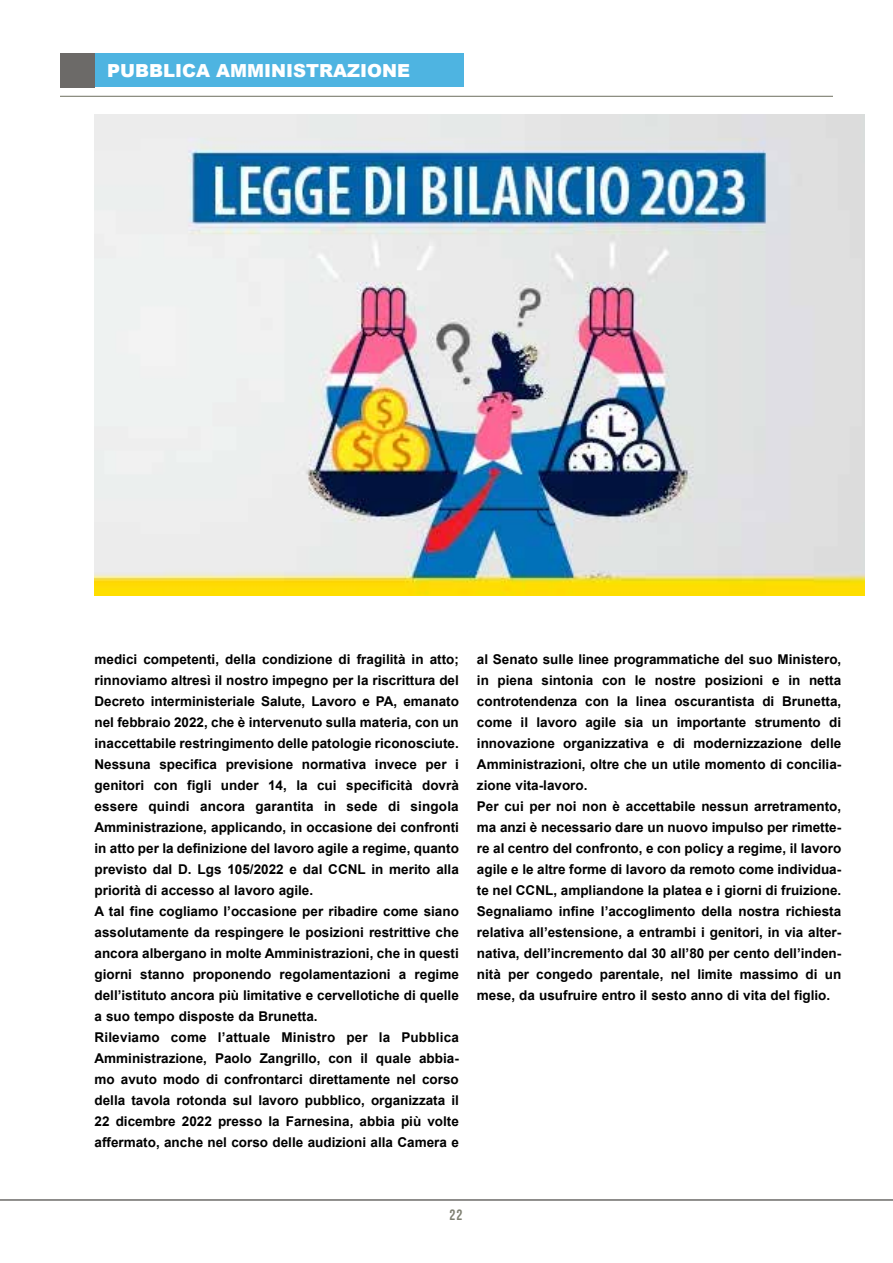
<style>
.page{position:relative;width:893px;height:1263px;background:#fff}
.page>*{position:absolute;margin:0;border:0;box-sizing:border-box;transform-origin:0 0}
.t1{font:900 18px "Arial";color:#fff}
.t2{font:15px "Bebas Neue";color:#7e7f71}
.t3{font:700 13.5px/21px "Arial";color:#000}
</style>
<div class="page">
<div style="left:60px;top:53px;width:34px;height:35px;background:#6c6a68"></div>
<div style="left:94px;top:53px;width:369px;height:34px;background:#4eb4e1"></div>
<hr style="left:60px;top:96px;width:773px;height:1px;background:#7e7f71">
<hr style="left:0;top:1199px;width:893px;height:2px;background:#8f8e8c">
<img style="left:94px;top:114px;width:770px;height:482px">
<h1 class="t1" style="left:107px;top:57px;width:304px">PUBBLICA AMMINISTRAZIONE</h1>
<p class="t3" style="left:95px;top:649px;width:366px">medici competenti, della condizione di fragilità in atto; rinnoviamo altresì il nostro impegno per la riscrittura del Decreto interministeriale Salute, Lavoro e PA, emanato nel febbraio 2022, che è intervenuto sulla materia, con un inaccettabile restringimento delle patologie riconosciute.<br>Nessuna specifica previsione normativa invece per i genitori con figli under 14, la cui specificità dovrà essere quindi ancora garantita in sede di singola Amministrazione, applicando, in occasione dei confronti in atto per la definizione del lavoro agile a regime, quanto previsto dal D. Lgs 105/2022 e dal CCNL in merito alla priorità di accesso al lavoro agile.<br>A tal fine cogliamo l’occasione per ribadire come siano assolutamente da respingere le posizioni restrittive che ancora albergano in molte Amministrazioni, che in questi giorni stanno proponendo regolamentazioni a regime dell’istituto ancora più limitative e cervellotiche di quelle a suo tempo disposte da Brunetta.<br>Rileviamo come l’attuale Ministro per la Pubblica Amministrazione, Paolo Zangrillo, con il quale abbia&shy;mo avuto modo di confrontarci direttamente nel corso della tavola rotonda sul lavoro pubblico, organizzata il 22 dicembre 2022 presso la Farnesina, abbia più volte affermato, anche nel corso delle audizioni alla Camera e</p>
<p class="t3" style="left:477px;top:649px;width:366px">al Senato sulle linee programmatiche del suo Ministero, in piena sintonia con le nostre posizioni e in netta controtendenza con la linea oscurantista di Brunetta, come il lavoro agile sia un importante strumento di innovazione organizzativa e di modernizzazione delle Amministrazioni, oltre che un utile momento di concilia&shy;zione vita-lavoro.<br>Per cui per noi non è accettabile nessun arretramento, ma anzi è necessario dare un nuovo impulso per rimette&shy;re al centro del confronto, e con policy a regime, il lavoro agile e le altre forme di lavoro da remoto come individua&shy;te nel CCNL, ampliandone la platea e i giorni di fruizione.<br>Segnaliamo infine l’accoglimento della nostra richiesta relativa all’estensione, a entrambi i genitori, in via alter&shy;nativa, dell’incremento dal 30 all’80 per cento dell’inden&shy;nità per congedo parentale, nel limite massimo di un mese, da usufruire entro il sesto anno di vita del figlio.</p>
<p class="t2" style="left:449px;top:1207px;width:14px">22</p>
</div>
